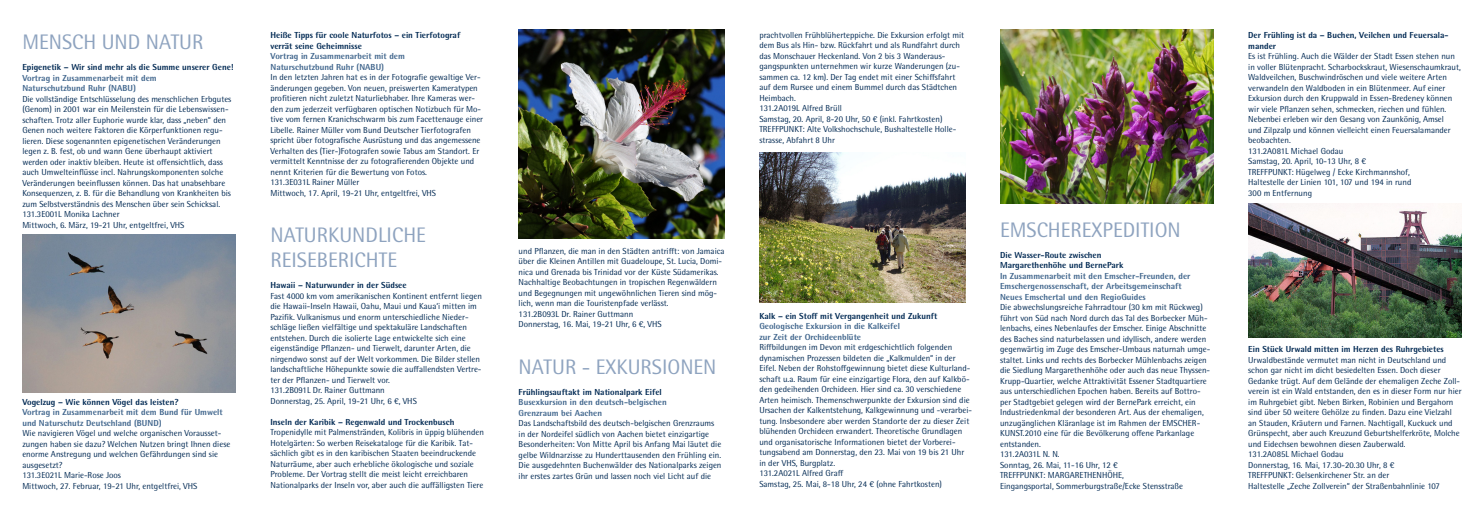
<style>
.page{position:relative;width:1484px;height:531px;background:#fff}
.page>*{position:absolute;margin:0;border:0;box-sizing:border-box;transform-origin:0 0}
.txt_titel_groß{font:21px/25.2px "Rotis Semi Sans";color:#8ea3bf}
.txt_text{font:8.75px/10.5px "Rotis Semi Sans";color:#002953}
.txt_text_tech_dat{font:8.75px/10.5px "Rotis Semi Sans";color:#002953}
.txt_titel{font:800 8.75px/10.5px "Rotis Semi Sans";color:#002953}
.txt_titel_utit{font:800 8.75px/10.5px "Rotis Semi Sans";color:#41668d}
</style>
<div class="page">
<img style="left:759px;top:153px;width:206px;height:149px">
<img style="left:1000px;top:30px;width:213px;height:173px">
<img style="left:1248px;top:203px;width:213px;height:134px">
<img style="left:22px;top:234px;width:214px;height:158px">
<img style="left:518px;top:30px;width:206px;height:208px">
<p class="txt_titel_groß" style="left:22px;top:30px;width:183px">MENSCH UND NATUR</p>
<p class="txt_titel" style="left:22px;top:62px;width:213px">Epigenetik – Wir sind mehr als die Summe unserer Gene!</p>
<p class="txt_titel_utit" style="left:22px;top:72px;width:136px">Vortrag in Zusammenarbeit mit dem<br>Naturschutzbund Ruhr (NABU)</p>
<p class="txt_text" style="left:22px;top:94px;width:210px">Die vollständige Entschlüsselung des menschlichen Erbgutes (Genom) in 2001 war ein Meilenstein für die Lebenswissen&shy;schaften. Trotz aller Euphorie wurde klar, dass „neben“ den Genen noch weitere Faktoren die Körperfunktionen regu&shy;lieren. Diese sogenannten epigenetischen Veränderungen legen z. B. fest, ob und wann Gene überhaupt aktiviert werden oder inaktiv bleiben. Heute ist offensichtlich, dass auch Umwelteinflüsse incl. Nahrungskomponenten solche Veränderungen beeinflussen können. Das hat unabsehbare Konsequenzen, z. B. für die Behandlung von Krankheiten bis zum Selbstverständnis des Menschen über sein Schicksal.</p>
<p class="txt_text_tech_dat" style="left:22px;top:209px;width:164px">131.3E001L Monika Lachner<br>Mittwoch, 6. März, 19-21 Uhr, entgeltfrei, VHS</p>
<p class="txt_titel" style="left:22px;top:396px;width:158px">Vogelzug – Wie können Vögel das leisten?</p>
<p class="txt_titel_utit" style="left:22px;top:407px;width:202px">Vortrag in Zusammenarbeit mit dem Bund für Umwelt und Naturschutz Deutschland (BUND)</p>
<p class="txt_text" style="left:22px;top:428px;width:209px">Wie navigieren Vögel und welche organischen Vorausset&shy;zungen haben sie dazu? Welchen Nutzen bringt Ihnen diese enorme Anstregung und welchen Gefährdungen sind sie ausgesetzt?</p>
<p class="txt_text_tech_dat" style="left:22px;top:470px;width:176px">131.3E021L Marie-Rose Joos<br>Mittwoch, 27. Februar, 19-21 Uhr, entgeltfrei, VHS</p>
<p class="txt_titel" style="left:270px;top:30px;width:191px">Heiße Tipps für coole Naturfotos – ein Tierfotograf verrät seine Geheimnisse</p>
<p class="txt_titel_utit" style="left:270px;top:51px;width:136px">Vortrag in Zusammenarbeit mit dem<br>Naturschutzbund Ruhr (NABU)</p>
<p class="txt_text" style="left:270px;top:72px;width:214px">In den letzten Jahren hat es in der Fotografie gewaltige Ver&shy;änderungen gegeben. Von neuen, preiswerten Kameratypen profitieren nicht zuletzt Naturliebhaber. Ihre Kameras wer&shy;den zum jederzeit verfügbaren optischen Notizbuch für Mo&shy;tive vom fernen Kranichschwarm bis zum Facettenauge einer Libelle. Rainer Müller vom Bund Deutscher Tierfotografen spricht über fotografische Ausrüstung und das angemessene Verhalten des (Tier-)Fotografen sowie Tabus am Standort. Er vermittelt Kenntnisse der zu fotografierenden Objekte und nennt Kriterien für die Bewertung von Fotos.</p>
<p class="txt_text_tech_dat" style="left:270px;top:177px;width:167px">131.3E031L Rainer Müller<br>Mittwoch, 17. April, 19-21 Uhr, entgeltfrei, VHS</p>
<p class="txt_titel_groß" style="left:270px;top:222px;width:157px">NATURKUNDLICHE<br>REISEBERICHTE</p>
<p class="txt_titel" style="left:270px;top:280px;width:138px">Hawaii – Naturwunder in der Südsee</p>
<p class="txt_text" style="left:270px;top:291px;width:213px">Fast 4000 km vom amerikanischen Kontinent entfernt liegen die Hawaii-Inseln Hawaii, Oahu, Maui und Kaua‘i mitten im Pazifik. Vulkanismus und enorm unterschiedliche Nieder&shy;schläge ließen vielfältige und spektakuläre Landschaften entstehen. Durch die isolierte Lage entwickelte sich eine eigenständige Pflanzen- und Tierwelt, darunter Arten, die nirgendwo sonst auf der Welt vorkommen. Die Bilder stellen landschaftliche Höhepunkte sowie die auffallendsten Vertre&shy;ter der Pflanzen- und Tierwelt vor.</p>
<p class="txt_text_tech_dat" style="left:270px;top:385px;width:148px">131.2B091L Dr. Rainer Guttmann<br>Donnerstag, 25. April, 19-21 Uhr, 6 €, VHS</p>
<p class="txt_titel" style="left:270px;top:416px;width:185px">Inseln der Karibik – Regenwald und Trockenbusch</p>
<p class="txt_text" style="left:270px;top:427px;width:215px">Tropenidylle mit Palmenstränden, Kolibris in üppig blühenden Hotelgärten: So werben Reisekataloge für die Karibik. Tat&shy;sächlich gibt es in den karibischen Staaten beeindruckende Naturräume, aber auch erhebliche ökologische und soziale Probleme. Der Vortrag stellt die meist leicht erreichbaren Nationalparks der Inseln vor, aber auch die auffälligsten Tiere</p>
<p class="txt_text" style="left:518px;top:246px;width:207px">und Pflanzen, die man in den Städten antrifft: von Jamaica über die Kleinen Antillen mit Guadeloupe, St. Lucia, Domi&shy;nica und Grenada bis Trinidad vor der Küste Südamerikas.<br>Nachhaltige Beobachtungen in tropischen Regenwäldern und Begegnungen mit ungewöhnlichen Tieren sind mög&shy;lich, wenn man die Touristenpfade verlässt.</p>
<p class="txt_text_tech_dat" style="left:518px;top:309px;width:144px">131.2B093L Dr. Rainer Guttmann<br>Donnerstag, 16. Mai, 19-21 Uhr, 6 €, VHS</p>
<p class="txt_titel_groß" style="left:518px;top:354px;width:199px">NATUR - EXKURSIONEN</p>
<p class="txt_titel" style="left:518px;top:386px;width:145px">Frühlingsauftakt im Nationalpark Eifel</p>
<p class="txt_titel_utit" style="left:518px;top:397px;width:150px">Busexkursion in den deutsch-belgischen<br>Grenzraum bei Aachen</p>
<p class="txt_text" style="left:518px;top:418px;width:204px">Das Landschaftsbild des deutsch-belgischen Grenzraums in der Nordeifel südlich von Aachen bietet einzigartige Besonderheiten: Von Mitte April bis Anfang Mai läutet die gelbe Wildnarzisse zu Hunderttausenden den Frühling ein.<br>Die ausgedehnten Buchenwälder des Nationalparks zeigen ihr erstes zartes Grün und lassen noch viel Licht auf die</p>
<p class="txt_text" style="left:759px;top:30px;width:206px">prachtvollen Frühblüherteppiche. Die Exkursion erfolgt mit dem Bus als Hin- bzw. Rückfahrt und als Rundfahrt durch das Monschauer Heckenland. Von 2 bis 3 Wanderaus&shy;gangspunkten unternehmen wir kurze Wanderungen (zu&shy;sammen ca. 12 km). Der Tag endet mit einer Schiffsfahrt auf dem Rursee und einem Bummel durch das Städtchen Heimbach.</p>
<p class="txt_text_tech_dat" style="left:759px;top:103px;width:198px">131.2A019L Alfred Brüll<br>Samstag, 20. April, 8-20 Uhr, 50 € (inkl. Fahrtkosten)<br>TREFFPUNKT: Alte Volkshochschule, Bushaltestelle Holle&shy;strasse, Abfahrt 8 Uhr</p>
<p class="txt_titel" style="left:759px;top:310px;width:180px">Kalk – ein Stoff mit Vergangenheit und Zukunft</p>
<p class="txt_titel_utit" style="left:759px;top:321px;width:142px">Geologische Exkursion in die Kalkeifel zur Zeit der Orchideenblüte</p>
<p class="txt_text" style="left:759px;top:342px;width:214px">Riffbildungen im Devon mit erdgeschichtlich folgenden dynamischen Prozessen bildeten die „Kalkmulden“ in der Eifel. Neben der Rohstoffgewinnung bietet diese Kulturland&shy;schaft u.a. Raum für eine einzigartige Flora, den auf Kalkbö&shy;den gedeihenden Orchideen. Hier sind ca. 30 verschiedene Arten heimisch. Themenschwerpunkte der Exkursion sind die Ursachen der Kalkentstehung, Kalkgewinnung und -verarbei&shy;tung. Insbesondere aber werden Standorte der zu dieser Zeit blühenden Orchideen erwandert. Theoretische Grundlagen und organisatorische Informationen bietet der Vorberei&shy;tungsabend am Donnerstag, den 23. Mai von 19 bis 21 Uhr in der VHS, Burgplatz.</p>
<p class="txt_text_tech_dat" style="left:759px;top:468px;width:184px">131.2A021L Alfred Graff<br>Samstag, 25. Mai, 8-18 Uhr, 24 € (ohne Fahrtkosten)</p>
<p class="txt_titel_groß" style="left:1000px;top:217px;width:182px">EMSCHEREXPEDITION</p>
<p class="txt_titel" style="left:1000px;top:249px;width:125px">Die Wasser-Route zwischen<br>Margarethenhöhe und BernePark</p>
<p class="txt_titel_utit" style="left:1000px;top:270px;width:192px">In Zusammenarbeit mit den Emscher-Freunden, der<br>Emschergenossenschaft, der Arbeitsgemeinschaft<br>Neues Emschertal und den RegioGuides</p>
<p class="txt_text" style="left:1000px;top:302px;width:212px">Die abwechslungsreiche Fahrradtour (30 km mit Rückweg) führt von Süd nach Nord durch das Tal des Borbecker Müh&shy;lenbachs, eines Nebenlaufes der Emscher. Einige Abschnitte des Baches sind naturbelassen und idyllisch, andere werden gegenwärtig im Zuge des Emscher-Umbaus naturnah umge&shy;staltet. Links und rechts des Borbecker Mühlenbachs zeigen die Siedlung Margarethenhöhe oder auch das neue Thyssen-Krupp-Quartier, welche Attraktivität Essener Stadtquartiere aus unterschiedlichen Epochen haben. Bereits auf Bottro&shy;per Stadtgebiet gelegen wird der BernePark erreicht, ein Industriedenkmal der besonderen Art. Aus der ehemaligen, unzugänglichen Kläranlage ist im Rahmen der EMSCHER-KUNST.2010 eine für die Bevölkerung offene Parkanlage entstanden.</p>
<p class="txt_text_tech_dat" style="left:1000px;top:449px;width:184px">131.2A031L N. N.<br>Sonntag, 26. Mai, 11-16 Uhr, 12 €<br>TREFFPUNKT: MARGARETHENHÖHE,<br>Eingangsportal, Sommerburgstraße/Ecke Stensstraße</p>
<p class="txt_titel" style="left:1248px;top:30px;width:202px">Der Frühling ist da – Buchen, Veilchen und Feuersala&shy;mander</p>
<p class="txt_text" style="left:1248px;top:51px;width:214px">Es ist Frühling. Auch die Wälder der Stadt Essen stehen nun in voller Blütenpracht. Scharbockskraut, Wiesenschaumkraut, Waldveilchen, Buschwindröschen und viele weitere Arten verwandeln den Waldboden in ein Blütenmeer. Auf einer Exkursion durch den Kruppwald in Essen-Bredeney können wir viele Pflanzen sehen, schmecken, riechen und fühlen.<br>Nebenbei erleben wir den Gesang von Zaunkönig, Amsel<br>und Zilpzalp und können vielleicht einen Feuersalamander beobachten.</p>
<p class="txt_text_tech_dat" style="left:1248px;top:146px;width:165px">131.2A081L Michael Godau<br>Samstag, 20. April, 10-13 Uhr, 8 € TREFFPUNKT: Hügelweg / Ecke Kirchmannshof, Haltestelle der Linien 101, 107 und 194 in rund 300 m Entfernung</p>
<p class="txt_titel" style="left:1248px;top:344px;width:197px">Ein Stück Urwald mitten im Herzen des Ruhrgebietes</p>
<p class="txt_text" style="left:1248px;top:354px;width:215px">Urwaldbestände vermutet man nicht in Deutschland und schon gar nicht im dicht besiedelten Essen. Doch dieser Gedanke trügt. Auf dem Gelände der ehemaligen Zeche Zoll&shy;verein ist ein Wald entstanden, den es in dieser Form nur hier im Ruhrgebiet gibt. Neben Birken, Robinien und Bergahorn sind über 50 weitere Gehölze zu finden. Dazu eine Vielzahl an Stauden, Kräutern und Farnen. Nachtigall, Kuckuck und Grünspecht, aber auch Kreuzund Geburtshelferkröte, Molche und Eidechsen bewohnen diesen Zauberwald.</p>
<p class="txt_text_tech_dat" style="left:1248px;top:449px;width:193px">131.2A085L Michael Godau<br>Donnerstag, 16. Mai, 17.30-20.30 Uhr, 8 € TREFFPUNKT: Gelsenkirchener Str. an der<br>Haltestelle „Zeche Zollverein“ der Straßenbahnlinie 107</p>
</div>
